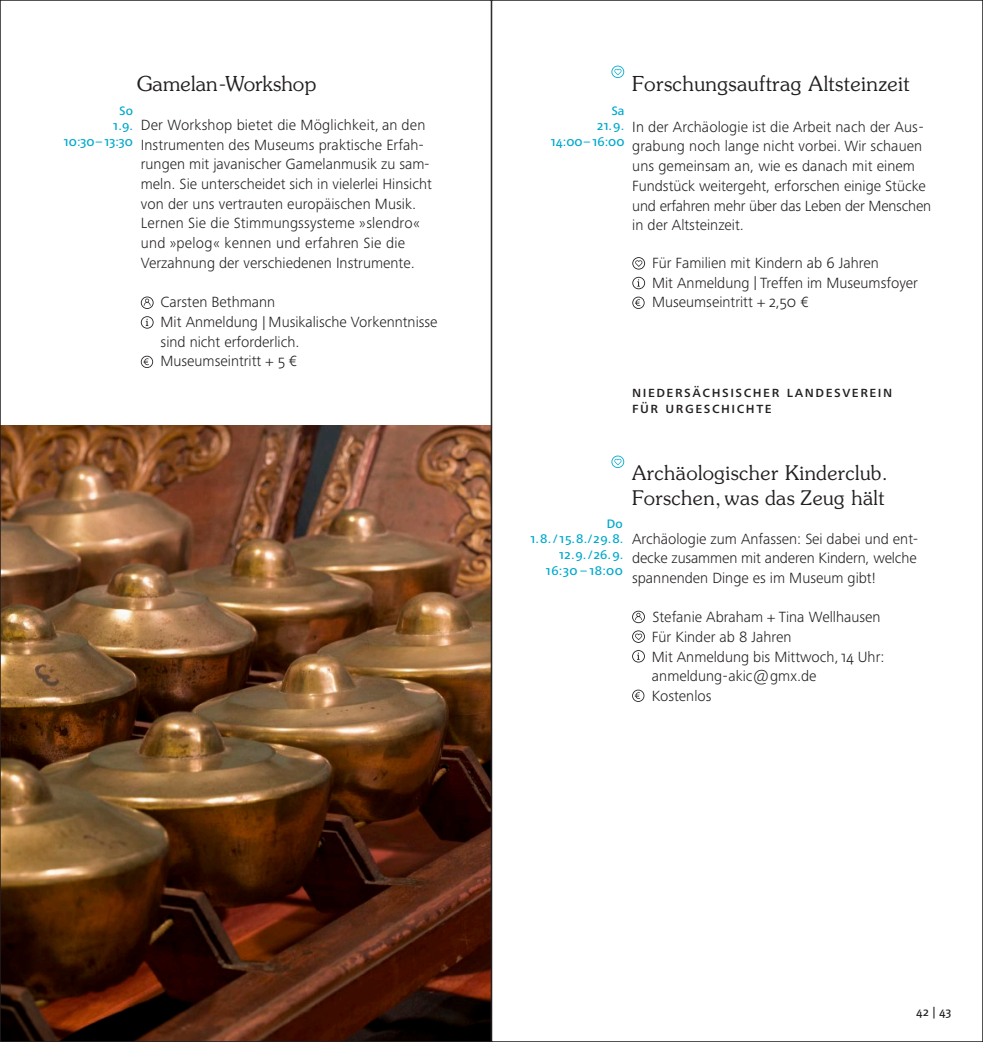
<style>
.page{position:relative;width:983px;height:1042px;background:#fff}
.page>*{position:absolute;margin:0;border:0;box-sizing:border-box;transform-origin:0 0}
.t1{font:300 20.65px "Souvenir Std";letter-spacing:.02em;color:#231f20}
.t2{font:300 20.12px/24.5px "Souvenir Std";letter-spacing:.02em;color:#231f20}
.t3{font:300 15.4px/19.8px "Frutiger Next LTW1 G";color:#231f20}
.t4{font:500 15.4px "Frutiger Next LTW1 G";letter-spacing:.1em;color:#231f20}
.t5{font:500 12.6px/15.8px "Frutiger Next LTW1 G";letter-spacing:.025em;color:#00a9cc;text-align:right}
.t6{font:500 11.9px "Frutiger Next LTW1 G";color:#231f20}
.s1{font-size:14px}
</style>
<div class="page">
<img style="left:2px;top:425px;width:487px;height:615px">
<svg style="left:141px;top:296px;width:12px;height:13px"></svg>
<svg style="left:141px;top:316px;width:12px;height:13px"></svg>
<svg style="left:141px;top:356px;width:12px;height:12px"></svg>
<svg style="left:611px;top:66px;width:13px;height:12px"></svg>
<svg style="left:632px;top:257px;width:13px;height:13px"></svg>
<svg style="left:632px;top:277px;width:13px;height:12px"></svg>
<svg style="left:632px;top:297px;width:12px;height:12px"></svg>
<svg style="left:632px;top:611px;width:12px;height:12px"></svg>
<svg style="left:632px;top:630px;width:12px;height:13px"></svg>
<svg style="left:632px;top:650px;width:12px;height:12px"></svg>
<svg style="left:632px;top:689px;width:12px;height:13px"></svg>
<svg style="left:611px;top:455px;width:13px;height:13px"></svg>
<h1 class="t1" style="left:137px;top:71px;width:181px">Gamelan-Workshop</h1>
<p class="t3" style="left:141px;top:115px;width:292px">Der Workshop bietet die Möglichkeit, an den Instrumenten des Museums praktische Erfah&shy;rungen mit javanischer Gamelanmusik zu sam&shy;meln. Sie unterscheidet sich in vielerlei Hinsicht von der uns vertrauten europäischen Musik.<br>Lernen Sie die Stimmungssysteme »slendro« und »pelog« kennen und erfahren Sie die Verzahnung der verschiedenen Instrumente.</p>
<p class="t3" style="left:160px;top:292px;width:278px">Carsten Bethmann<br>Mit Anmeldung <span class="s1">|</span> Musikalische Vorkenntnisse sind nicht erforderlich.<br>Museumseintritt + 5 €</p>
<p class="t5" style="left:64px;top:103px;width:70px">So<br>1.9.<br>10:30– 13:30</p>
<p class="t5" style="left:550px;top:103px;width:75px">Sa<br>21.9.<br>14:00– 16:00</p>
<h1 class="t1" style="left:632px;top:71px;width:279px">Forschungsauftrag Altsteinzeit</h1>
<p class="t3" style="left:632px;top:117px;width:300px">In der Archäologie ist die Arbeit nach der Aus&shy;grabung noch lange nicht vorbei. Wir schauen uns gemeinsam an, wie es danach mit einem Fundstück weitergeht, erforschen einige Stücke und erfahren mehr über das Leben der Menschen in der Altsteinzeit.</p>
<p class="t3" style="left:652px;top:253px;width:267px">Für Familien mit Kindern ab 6 Jahren<br>Mit Anmeldung <span class="s1">|</span> Treffen im Museumsfoyer<br>Museumseintritt + 2,50 €</p>
<p class="t4" style="left:632px;top:383px;width:10px">NIEDER</p>
<p class="t4" style="left:684px;top:383px;width:19px">SÄCH</p>
<p class="t4" style="left:722px;top:383px;width:32px">SISCHER</p>
<p class="t4" style="left:786px;top:383px;width:19px">LANDE</p>
<p class="t4" style="left:833px;top:383px;width:18px">SVEREIN</p>
<p class="t4" style="left:632px;top:399px;width:10px">FÜR</p>
<p class="t4" style="left:665px;top:399px;width:10px">URGE</p>
<p class="t4" style="left:703px;top:399px;width:18px">SCHICHTE</p>
<p class="t5" style="left:530px;top:516px;width:94px">Do<br>1.8. /15.8./29.8.<br>12.9. /26.9.<br>16:30 – 18:00</p>
<h2 class="t2" style="left:632px;top:461px;width:257px">Archäologischer Kinderclub.<br>Forschen, was das Zeug hält</h2>
<p class="t3" style="left:632px;top:528px;width:287px;text-align:justify">Archäologie zum Anfassen: Sei dabei und ent&shy;decke zusammen mit anderen Kindern, welche spannenden Dinge es im Museum gibt!</p>
<p class="t3" style="left:651px;top:607px;width:234px">Stefanie Abraham + Tina Wellhausen<br>Für Kinder ab 8 Jahren<br>Mit Anmeldung bis Mittwoch,14 Uhr: anmeldung-akic@ gmx.de<br>Kostenlos</p>
<p class="t6" style="left:916px;top:1005px;width:37px">42 | 43</p>
</div>
